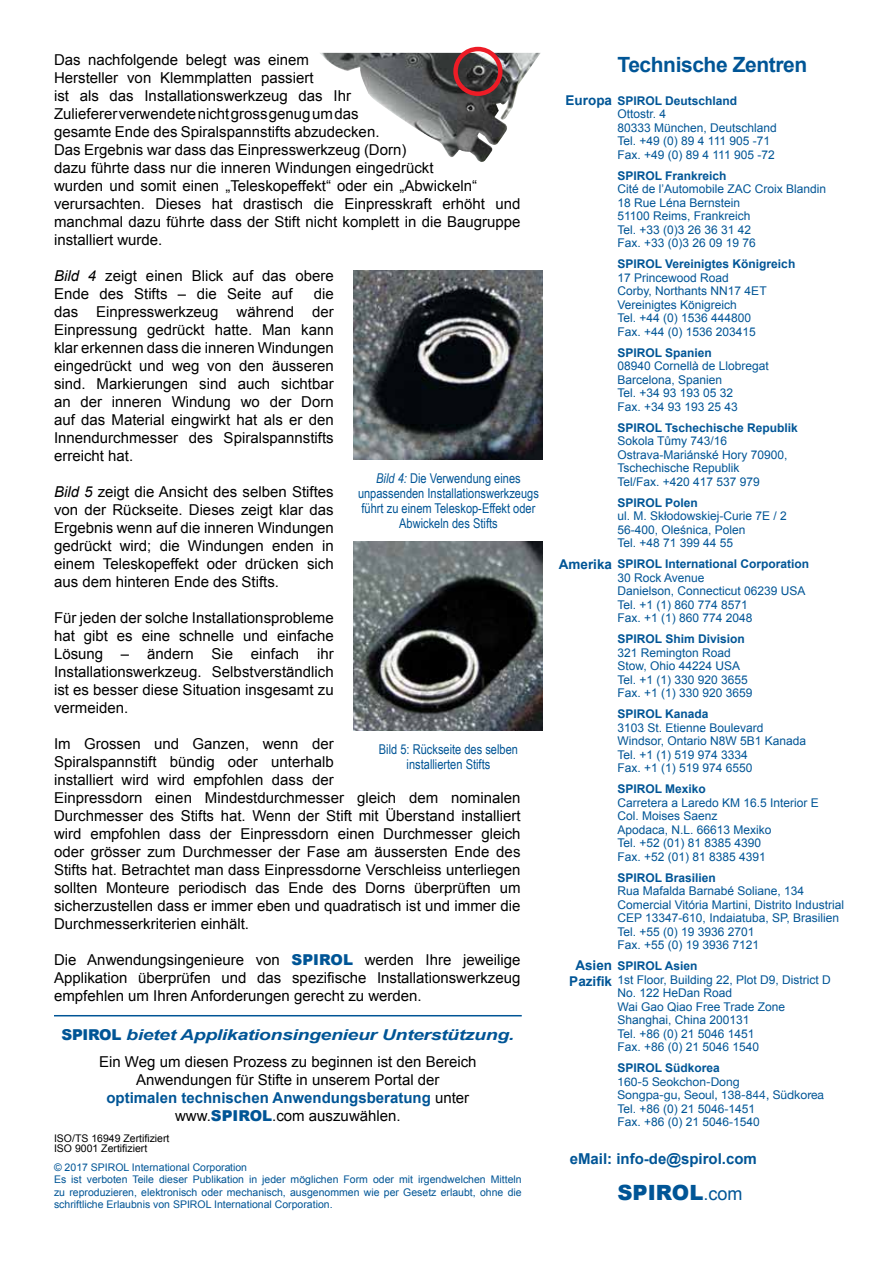
<style>
.page{position:relative;width:893px;height:1263px;background:#fff}
.page>*{position:absolute;margin:0;border:0;box-sizing:border-box;transform-origin:0 0}
.t1{font:700 21px "Arial";letter-spacing:-.02em;color:#005596}
.t2{font:900 21px "Arial";color:#005596}
.t3{font:15px/18px "Arial";color:#000;text-align:justify}
.t4{font:700 15px "Arial";color:#005596}
.t5{font:13.5px/15px "Arial Narrow";color:#005596;text-align:center}
.t6{font:700 13.5px/16.2px "Arial";color:#005596;text-align:center}
.t7{font:12px/13.5px "Arial";color:#005596}
.t8{font:700 12px "Arial";color:#005596}
.t9{font:12px/13.5px "Helvetica Neue";color:#005596}
.t10{font:10.5px/12.6px "Arial";color:#005596}
.t11{font:10.5px/10.1px "Arial";color:#000}
.s1{font-style:italic}
.s2{font-weight:900;color:#005596}
.s3{font-weight:700;font-style:italic;color:#005596}
.s4{font-weight:700;color:#005596}
.s5{font-weight:700}
.s6{font-family:"Helvetica"}
.s7{font-weight:400;font-size:18px}
</style>
<div class="page">
<img style="left:354px;top:541px;width:189px;height:189px">
<hr style="left:54px;top:1015px;width:468px;height:1px;background:#005596">
<img style="left:354px;top:271px;width:189px;height:189px">
<img style="left:320px;top:53px;width:221px;height:109px">
<div style="left:453px;top:47px;width:49px;height:49px;border:4px solid #ed1c26;border-radius:50%"></div>
<p class="t3" style="left:54px;top:51px;width:468px;text-align:left">Das nachfolgende belegt was einem<br>Hersteller von Klemmplatten passiert<br>ist als das Installationswerkzeug das Ihr<br>Zulieferer verwendete nicht gross genug um das<br>gesamte Ende des Spiralspannstifts abzudecken.<br>Das Ergebnis war dass das Einpresswerkzeug (Dorn)<br>dazu führte dass nur die inneren Windungen eingedrückt<br>wurden und somit einen „Teleskopeffekt“ oder ein „Abwickeln“ verursachten. Dieses hat drastisch die Einpresskraft erhöht und manchmal dazu führte dass der Stift nicht komplett in die Baugruppe installiert wurde.</p>
<p class="t3" style="left:54px;top:267px;width:281px"><span class="s1">Bild 4</span> zeigt einen Blick auf das obere<br>Ende des Stifts – die Seite auf</p>
<p class="t3" style="left:54px;top:285px;width:281px;text-indent:260px">die das Einpresswerkzeug während der Einpressung gedrückt hatte. Man kann klar erkennen dass die inneren Windungen eingedrückt und weg von den äusseren sind. Markierungen sind auch sichtbar an der inneren Windung wo der Dorn auf das Material eingwirkt hat als er den Innendurchmesser des Spiralspannstifts erreicht hat.</p>
<p class="t3" style="left:54px;top:483px;width:281px"><span class="s1">Bild 5</span> zeigt die Ansicht des selben Stiftes von der Rückseite. Dieses zeigt klar das Ergebnis wenn auf die inneren Windungen gedrückt wird; die Windungen enden in einem Teleskopeffekt oder drücken sich aus dem hinteren Ende des Stifts.</p>
<p class="t3" style="left:54px;top:609px;width:281px">Für jeden der solche Installationsprobleme hat gibt es eine schnelle und einfache Lösung – ändern Sie einfach ihr Installationswerkzeug. Selbstverständlich ist es besser diese Situation insgesamt zu vermeiden.</p>
<p class="t3" style="left:54px;top:735px;width:468px;text-align:left">Im Grossen und Ganzen, wenn der<br>Spiralspannstift bündig oder unterhalb<br>installiert wird wird empfohlen dass der<br>Einpressdorn einen Mindestdurchmesser gleich dem nominalen Durchmesser des Stifts hat. Wenn der Stift mit Überstand installiert wird empfohlen dass der Einpressdorn einen Durchmesser gleich oder grösser zum Durchmesser der Fase am äussersten Ende des Stifts hat. Betrachtet man dass Einpressdorne Verschleiss unterliegen sollten Monteure periodisch das Ende des Dorns überprüften um sicherzustellen dass er immer eben und quadratisch ist und immer die Durchmesserkriterien einhält.</p>
<p class="t3" style="left:54px;top:951px;width:468px">Die Anwendungsingenieure von <span class="s2">SPIROL</span> werden Ihre jeweilige Applikation überprüfen und das spezifische Installationswerkzeug empfehlen um Ihren Anforderungen gerecht zu werden.</p>
<p class="t5" style="left:358px;top:470px;width:182px"><span class="s1">Bild 4:</span> Die Verwendung eines unpassenden Installationswerkzeugs führt zu einem Teleskop-Effekt oder<br>Abwickeln des Stifts</p>
<p class="t5" style="left:379px;top:741px;width:141px">Bild 5: Rückseite des selben installierten Stifts</p>
<p class="t3" style="left:62px;top:1021px;width:454px;line-height:27px;text-align:center"><span class="s2">SPIROL</span> <span class="s3">bietet Applikationsingenieur Unterstützung.<br></span>Ein Weg um diesen Prozess zu beginnen ist den Bereich</p>
<p class="t3" style="left:106px;top:1071px;width:364px;text-align:center">Anwendungen für Stifte in unserem Portal der <span class="s4">optimalen technischen Anwendungsberatung</span> unter www.<span class="s2">SPIROL</span>.com auszuwählen.</p>
<p class="t11" style="left:54px;top:1133px;width:117px">ISO/TS 16949 Zertifiziert<br>ISO 9001 Zertifiziert</p>
<p class="t10" style="left:54px;top:1161px;width:469px">© 2017 SPIROL International Corporation<br>Es ist verboten Teile dieser Publikation in jeder möglichen Form oder mit irgendwelchen Mitteln zu reproduzieren, elektronisch oder mechanisch, ausgenommen wie per Gesetz erlaubt, ohne die schriftliche Erlaubnis von SPIROL International Corporation.</p>
<h1 class="t1" style="left:617px;top:51px;width:191px">Technische Zentren</h1>
<p class="t6" style="left:566px;top:92px;width:48px">Europa</p>
<p class="t8" style="left:617px;top:93px;width:121px">SPIROL Deutschland</p>
<p class="t7" style="left:617px;top:107px;width:161px">Ottostr. 4<br>80333 München, Deutschland<br>Tel. +49 (0) 89 4 111 905 -71<br>Fax. +49 (0) 89 4 111 905 -72</p>
<p class="t8" style="left:617px;top:168px;width:111px">SPIROL Frankreich</p>
<p class="t7" style="left:617px;top:182px;width:210px">Cité de l’Automobile ZAC Croix Blandin<br>18 Rue Léna Bernstein<br>51100 Reims, Frankreich<br>Tel. +33 (0)3 26 36 31 42<br>Fax. +33 (0)3 26 09 19 76</p>
<p class="t8" style="left:617px;top:256px;width:179px">SPIROL Vereinigtes Königreich</p>
<p class="t7" style="left:617px;top:271px;width:151px">17 Princewood Road<br>Corby, Northants NN17 4ET<br>Vereinigtes Königreich<br>Tel. +44 (0) 1536 444800<br>Fax. +44 (0) 1536 203415</p>
<p class="t8" style="left:617px;top:345px;width:96px">SPIROL Spanien</p>
<p class="t7" style="left:617px;top:359px;width:153px">08940 Cornellà de Llobregat<br>Barcelona, Spanien<br>Tel. +34 93 193 05 32<br>Fax. +34 93 193 25 43</p>
<p class="t7" style="left:617px;top:421px;width:182px"><span class="s5">SPIROL Tschechische Republik<br></span>Sokola T<span class="s6">ů</span>my 743/16<br>Ostrava-Mariánské Hory 70900,<br>Tschechische Republik<br>Tel/Fax. +420 417 537 979</p>
<p class="t8" style="left:617px;top:495px;width:82px">SPIROL Polen</p>
<p class="t7" style="left:617px;top:509px;width:171px">ul. M. Skłodowskiej-Curie 7E / 2<br>56-400, Oleśnica, Polen<br>Tel. +48 71 399 44 55</p>
<p class="t8" style="left:617px;top:556px;width:193px">SPIROL International Corporation</p>
<p class="t7" style="left:617px;top:571px;width:190px">30 Rock Avenue<br>Danielson, Connecticut 06239 USA<br>Tel. +1 (1) 860 774 8571<br>Fax. +1 (1) 860 774 2048</p>
<p class="t8" style="left:617px;top:631px;width:129px">SPIROL Shim Division</p>
<p class="t7" style="left:617px;top:646px;width:137px">321 Remington Road<br>Stow, Ohio 44224 USA<br>Tel. +1 (1) 330 920 3655<br>Fax. +1 (1) 330 920 3659</p>
<p class="t8" style="left:617px;top:706px;width:93px">SPIROL Kanada</p>
<p class="t7" style="left:617px;top:721px;width:190px">3103 St. Etienne Boulevard<br>Windsor, Ontario N8W 5B1 Kanada<br>Tel. +1 (1) 519 974 3334<br>Fax. +1 (1) 519 974 6550</p>
<p class="t8" style="left:617px;top:781px;width:90px">SPIROL Mexiko</p>
<p class="t7" style="left:617px;top:796px;width:203px">Carretera a Laredo KM 16.5 Interior E<br>Col. Moises Saenz<br>Apodaca, N.L. 66613 Mexiko<br>Tel. +52 (01) 81 8385 4390<br>Fax. +52 (01) 81 8385 4391</p>
<p class="t8" style="left:617px;top:870px;width:100px">SPIROL Brasilien</p>
<p class="t7" style="left:617px;top:884px;width:228px">Rua Mafalda Barnabé Soliane, 134<br>Comercial Vitória Martini, Distrito Industrial CEP 13347-610, Indaiatuba, SP, Brasilien Tel. +55 (0) 19 3936 2701<br>Fax. +55 (0) 19 3936 7121</p>
<p class="t8" style="left:617px;top:958px;width:82px">SPIROL Asien</p>
<p class="t7" style="left:617px;top:973px;width:215px">1st Floor, Building 22, Plot D9, District D<br>No. 122 HeDan Road<br>Wai Gao Qiao Free Trade Zone<br>Shanghai, China 200131<br>Tel. +86 (0) 21 5046 1451<br>Fax. +86 (0) 21 5046 1540</p>
<p class="t8" style="left:617px;top:1060px;width:104px">SPIROL Südkorea</p>
<p class="t9" style="left:617px;top:1075px;width:208px">160-5 Seokchon-Dong<br>Songpa-gu, Seoul, 138-844, Südkorea</p>
<p class="t7" style="left:617px;top:1102px;width:144px">Tel. +86 (0) 21 5046-1451<br>Fax. +86 (0) 21 5046-1540</p>
<p class="t6" style="left:559px;top:556px;width:55px">Amerika</p>
<p class="t6" style="left:569px;top:958px;width:44px">Asien<br>Pazifik</p>
<p class="t4" style="left:570px;top:1149px;width:189px">eMail: info-de@spirol.com</p>
<h1 class="t2" style="left:617px;top:1177px;width:126px">SPIROL<span class="s7">.com</span></h1>
</div>
